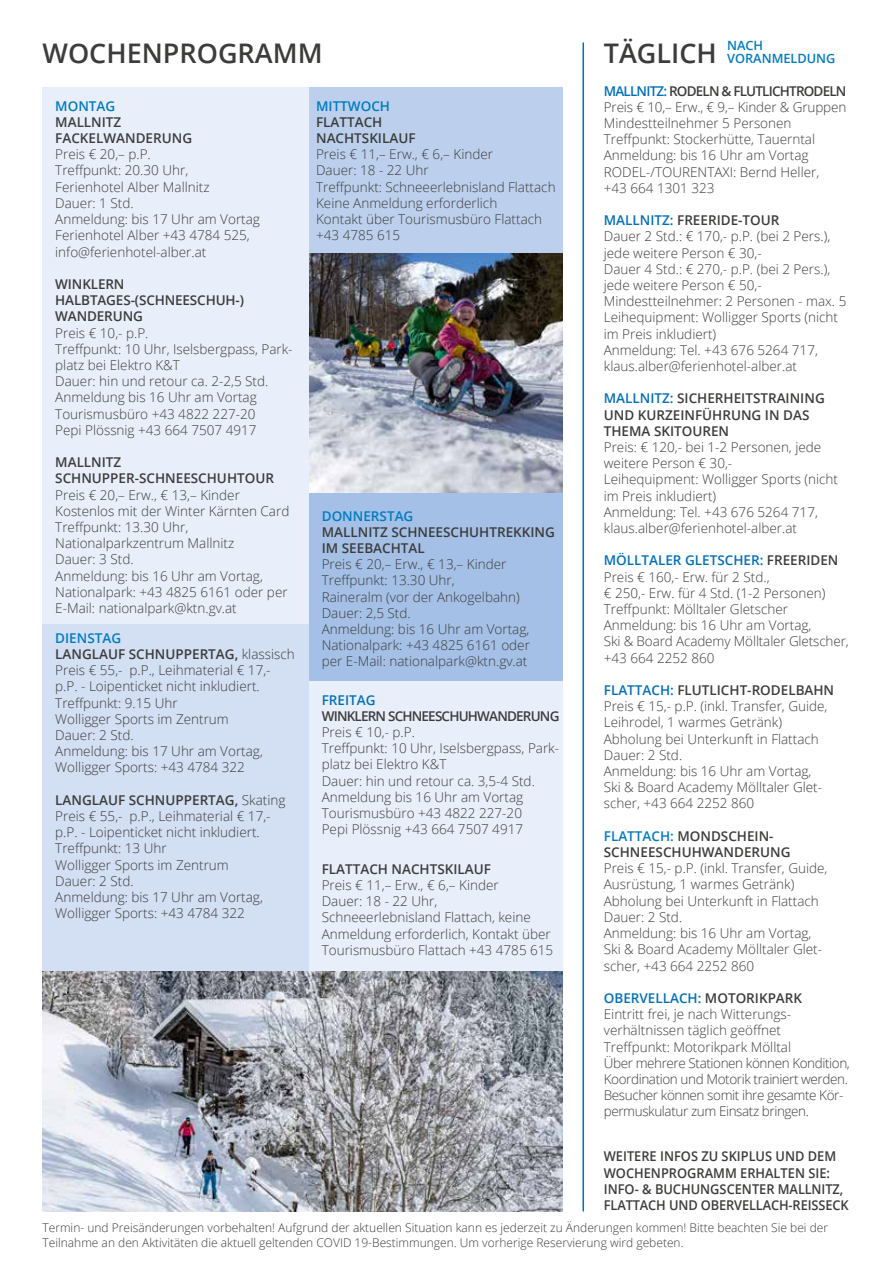
<style>
.page{position:relative;width:893px;height:1263px;background:#fff}
.page>*{position:absolute;margin:0;border:0;box-sizing:border-box;transform-origin:0 0}
.t1{font:600 27px "Open Sans";color:#3c3c3b}
.t2{font:300 13.5px/16.2px "Open Sans";color:#3c3c3b}
.t3{font:600 13.5px/16.2px "Open Sans";color:#3c3c3b}
.t4{font:300 13.5px/16.2px "Open Sans";letter-spacing:-.03em;color:#3c3c3b}
.t5{font:600 13.5px/16.2px "Open Sans";color:#3c3c3b;scale:.95 1}
.t6{font:600 13.5px "Open Sans";letter-spacing:-.06em;color:#3c3c3b}
.t7{font:600 13.5px "Open Sans";color:#007bc1}
.t8{font:600 13.5px "Open Sans";color:#006fb9}
.t9{font:600 12.75px/13.5px "Open Sans";color:#007bc1}
.t10{font:300 12px/14.4px "Open Sans";color:#3c3c3b}
.s1{font-weight:600;color:#006fb9}
.s2{font-weight:600}
.s3{color:#006fb9}
.s4{color:#007bc1}
.s5{font-weight:600;color:#007bc1}
</style>
<div class="page">
<div style="left:43px;top:87px;width:266px;height:537px;background:#e9effa"></div>
<div style="left:309px;top:680px;width:254px;height:479px;background:#e9effa"></div>
<div style="left:43px;top:624px;width:266px;height:347px;background:#d3dff3"></div>
<div style="left:309px;top:87px;width:254px;height:367px;background:#bcd0ed"></div>
<hr style="left:582px;top:43px;width:2px;height:1168px;background:#006fb9">
<img style="left:309px;top:254px;width:254px;height:239px">
<img style="left:43px;top:971px;width:520px;height:240px">
<div style="left:309px;top:493px;width:254px;height:187px;background:#a4c0e6"></div>
<h1 class="t1" style="left:43px;top:35px;width:282px">WOCHENPROGRAMM</h1>
<h1 class="t1" style="left:604px;top:35px;width:114px">TÄGLICH</h1>
<p class="t2" style="left:604px;top:82px;width:244px"><span class="s1">MALLNITZ:</span> <span class="s2">RODELN &amp; FLUTLICHTRODELN<br></span>Preis € 10,– Erw., € 9,– Kinder &amp; Gruppen<br>Mindestteilnehmer 5 Personen<br>Treffpunkt: Stockerhütte, Tauerntal<br>Anmeldung: bis 16 Uhr am Vortag<br>RODEL-/TOURENTAXI: Bernd Heller,<br>+43 664 1301 323</p>
<p class="t2" style="left:604px;top:212px;width:244px"><span class="s1">MALLNITZ:</span> <span class="s2">FREERIDE-TOUR<br></span>Dauer 2 Std.: € 170,- p.P. (bei 2 Pers.), jede weitere Person € 30,-<br>Dauer 4 Std.: € 270,- p.P. (bei 2 Pers.), jede weitere Person € 50,-<br>Mindestteilnehmer: 2 Personen - max. 5<br>Leihequipment: Wolligger Sports (nicht im Preis inkludiert)<br>Anmeldung: Tel. +43 676 5264 717, klaus.alber@ferienhotel-alber.at</p>
<p class="t3" style="left:604px;top:390px;width:222px"><span class="s3">MALLNITZ:</span> SICHERHEITSTRAINING<br>UND KURZEINFÜHRUNG IN DAS<br>THEMA SKITOUREN</p>
<p class="t2" style="left:604px;top:439px;width:236px">Preis: € 120,- bei 1-2 Personen, jede weitere Person € 30,-<br>Leihequipment: Wolligger Sports (nicht im Preis inkludiert)<br>Anmeldung: Tel. +43 676 5264 717, klaus.alber@ferienhotel-alber.at</p>
<p class="t2" style="left:604px;top:552px;width:246px"><span class="s1">MÖLLTALER GLETSCHER:</span> <span class="s2">FREERIDEN<br></span>Preis € 160,- Erw. für 2 Std.,<br>€ 250,- Erw. für 4 Std. (1-2 Personen)<br>Treffpunkt: Mölltaler Gletscher<br>Anmeldung: bis 16 Uhr am Vortag,<br>Ski &amp; Board Academy Mölltaler Gletscher, +43 664 2252 860</p>
<p class="t2" style="left:604px;top:682px;width:232px"><span class="s1">FLATTACH:</span> <span class="s2">FLUTLICHT-RODELBAHN<br></span>Preis € 15,- p.P. (inkl. Transfer, Guide,<br>Leihrodel, 1 warmes Getränk)<br>Abholung bei Unterkunft in Flattach<br>Dauer: 2 Std.<br>Anmeldung: bis 16 Uhr am Vortag,<br>Ski &amp; Board Academy Mölltaler Glet&shy;scher, +43 664 2252 860</p>
<p class="t3" style="left:604px;top:828px;width:188px"><span class="s4">FLATTACH:</span> MONDSCHEIN-<br>SCHNEESCHUHWANDERUNG</p>
<p class="t2" style="left:604px;top:860px;width:225px">Preis € 15,- p.P. (inkl. Transfer, Guide,<br>Ausrüstung, 1 warmes Getränk)<br>Abholung bei Unterkunft in Flattach<br>Dauer: 2 Std.<br>Anmeldung: bis 16 Uhr am Vortag,<br>Ski &amp; Board Academy Mölltaler Glet&shy;scher, +43 664 2252 860</p>
<p class="t4" style="left:604px;top:989px;width:248px"><span class="s1">OBERVELLACH:</span> <span class="s2">MOTORIKPARK<br></span>Eintritt frei, je nach Witterungs&shy;verhältnissen täglich geöffnet Treffpunkt: Motorikpark Mölltal<br>Über mehrere Stationen können Kondition, Koordination und Motorik trainiert werden.<br>Besucher können somit ihre gesamte Kör&shy;permuskulatur zum Einsatz bringen.</p>
<p class="t5" style="left:604px;top:1148px;width:259px">WEITERE INFOS ZU SKIPLUS UND DEM WOCHENPROGRAMM ERHALTEN SIE:<br>INFO- &amp; BUCHUNGSCENTER MALLNITZ, FLATTACH UND OBERVELLACH-REISSECK</p>
<p class="t9" style="left:727px;top:38px;width:110px">NACH<br>VORANMELDUNG</p>
<p class="t7" style="left:55px;top:97px;width:62px">MONTAG</p>
<p class="t3" style="left:55px;top:114px;width:138px">MALLNITZ<br>FACKELWANDERUNG</p>
<p class="t2" style="left:55px;top:146px;width:206px">Preis € 20,– p.P.<br>Treffpunkt: 20.30 Uhr,<br>Ferienhotel Alber Mallnitz<br>Dauer: 1 Std.<br>Anmeldung: bis 17 Uhr am Vortag<br>Ferienhotel Alber +43 4784 525, info@ferienhotel-alber.at</p>
<p class="t3" style="left:55px;top:276px;width:190px">WINKLERN<br>HALBTAGES-(SCHNEESCHUH-)<br>WANDERUNG</p>
<p class="t2" style="left:55px;top:324px;width:239px">Preis € 10,- p.P.<br>Treffpunkt: 10 Uhr, Iselsbergpass, Park&shy;platz bei Elektro K&amp;T<br>Dauer: hin und retour ca. 2-2,5 Std.<br>Anmeldung bis 16 Uhr am Vortag<br>Tourismusbüro +43 4822 227-20<br>Pepi Plössnig +43 664 7507 4917</p>
<p class="t3" style="left:55px;top:454px;width:220px">MALLNITZ<br>SCHNUPPER-SCHNEESCHUHTOUR</p>
<p class="t2" style="left:55px;top:486px;width:236px">Preis € 20,– Erw., € 13,– Kinder<br>Kostenlos mit der Winter Kärnten Card<br>Treffpunkt: 13.30 Uhr,<br>Nationalparkzentrum Mallnitz<br>Dauer: 3 Std.<br>Anmeldung: bis 16 Uhr am Vortag,<br>Nationalpark: +43 4825 6161 oder per<br>E-Mail: nationalpark@ktn.gv.at</p>
<p class="t2" style="left:55px;top:629px;width:241px"><span class="s5">DIENSTAG<br></span><span class="s2">LANGLAUF SCHNUPPERTAG,</span> klassisch<br>Preis € 55,- p.P., Leihmaterial € 17,- p.P. - Loipenticket nicht inkludiert.<br>Treffpunkt: 9.15 Uhr<br>Wolligger Sports im Zentrum<br>Dauer: 2 Std.<br>Anmeldung: bis 17 Uhr am Vortag,<br>Wolligger Sports: +43 4784 322</p>
<p class="t2" style="left:55px;top:791px;width:232px"><span class="s2">LANGLAUF SCHNUPPERTAG,</span> Skating<br>Preis € 55,- p.P., Leihmaterial € 17,- p.P. - Loipenticket nicht inkludiert.<br>Treffpunkt: 13 Uhr<br>Wolligger Sports im Zentrum<br>Dauer: 2 Std.<br>Anmeldung: bis 17 Uhr am Vortag,<br>Wolligger Sports: +43 4784 322</p>
<p class="t7" style="left:316px;top:97px;width:75px">MITTWOCH</p>
<p class="t3" style="left:316px;top:114px;width:101px">FLATTACH<br>NACHTSKILAUF</p>
<p class="t2" style="left:316px;top:146px;width:241px">Preis € 11,– Erw., € 6,– Kinder<br>Dauer: 18 - 22 Uhr<br>Treffpunkt: Schneeerlebnisland Flattach<br>Keine Anmeldung erforderlich<br>Kontakt über Tourismusbüro Flattach +43 4785 615</p>
<p class="t7" style="left:322px;top:506px;width:93px">DONNERSTAG</p>
<p class="t3" style="left:322px;top:523px;width:235px">MALLNITZ SCHNEESCHUHTREKKING<br>IM SEEBACHTAL</p>
<p class="t2" style="left:322px;top:556px;width:210px">Preis € 20,– Erw., € 13,– Kinder<br>Treffpunkt: 13.30 Uhr,<br>Raineralm (vor der Ankogelbahn)<br>Dauer: 2,5 Std.<br>Anmeldung: bis 16 Uhr am Vortag,<br>Nationalpark: +43 4825 6161 oder per E-Mail: nationalpark@ktn.gv.at</p>
<p class="t8" style="left:322px;top:690px;width:55px">FREITAG</p>
<p class="t6" style="left:322px;top:707px;width:239px">WINKLERN SCHNEESCHUHWANDERUNG</p>
<p class="t2" style="left:322px;top:724px;width:239px">Preis € 10,- p.P.<br>Treffpunkt: 10 Uhr, Iselsbergpass, Park&shy;platz bei Elektro K&amp;T<br>Dauer: hin und retour ca. 3,5-4 Std.<br>Anmeldung bis 16 Uhr am Vortag<br>Tourismusbüro +43 4822 227-20<br>Pepi Plössnig +43 664 7507 4917</p>
<p class="t3" style="left:322px;top:860px;width:171px">FLATTACH NACHTSKILAUF</p>
<p class="t2" style="left:322px;top:877px;width:233px">Preis € 11,– Erw., € 6,– Kinder<br>Dauer: 18 - 22 Uhr,<br>Schneeerlebnisland Flattach, keine<br>Anmeldung erforderlich, Kontakt über<br>Tourismusbüro Flattach +43 4785 615</p>
<p class="t10" style="left:43px;top:1220px;width:787px">Termin- und Preisänderungen vorbehalten! Aufgrund der aktuellen Situation kann es jederzeit zu Änderungen kommen! Bitte beachten Sie bei der<br>Teilnahme an den Aktivitäten die aktuell geltenden COVID 19-Bestimmungen. Um vorherige Reservierung wird gebeten.</p>
</div>
